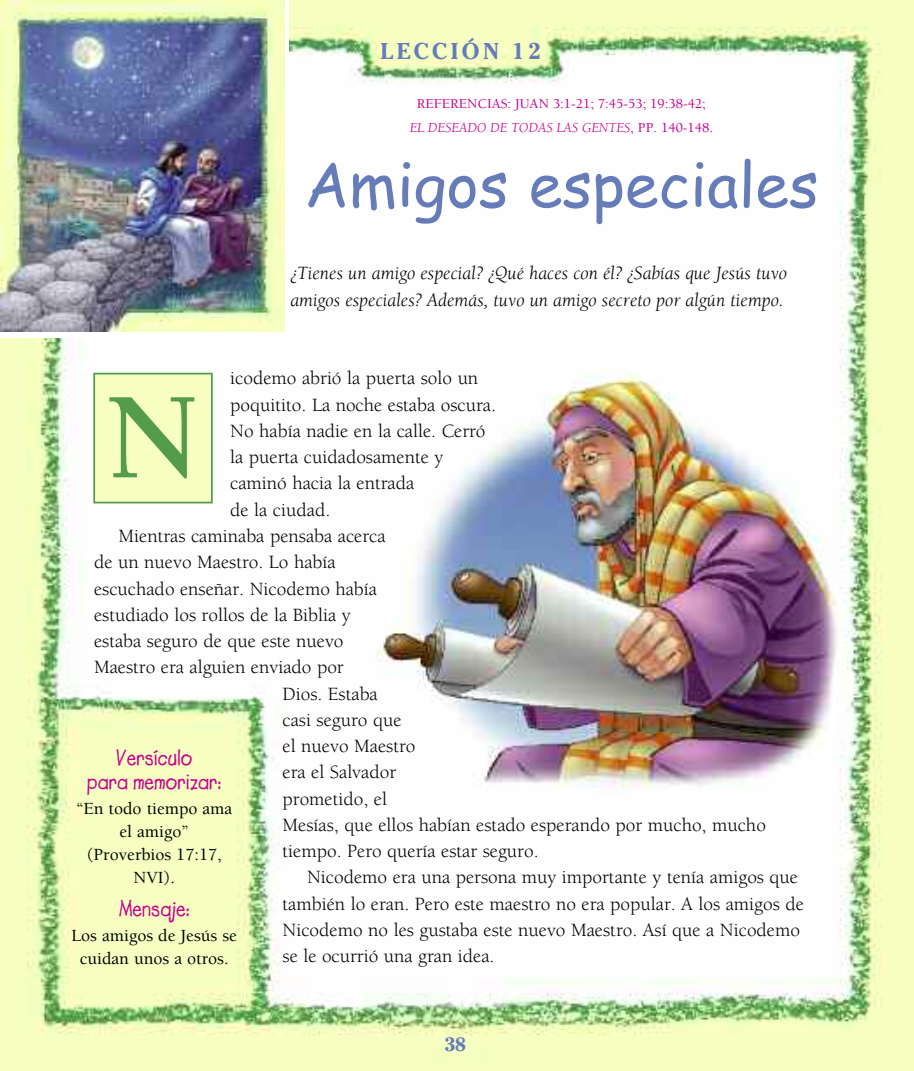
<style>
.page{position:relative;width:914px;height:1071px;background:#fff}
.page>*{position:absolute;margin:0;border:0;box-sizing:border-box;transform-origin:0 0}
.t1{font:700 126px "Berkeley";color:#549b4d}
.t2{font:61.25px "Comic Sans MS";color:#657cb8}
.t3{font:700 22.75px/24.5px "Lemonade";color:#c7008d;text-align:center;scale:.9 1}
.t4{font:700 22.75px "Cheltenham";letter-spacing:.15em;color:#657cb8}
.t5{font:19.25px "Berkeley";color:#000}
.t6{font:italic 19.25px/26.2px "Berkeley";color:#000}
.t7{font:700 19.25px "Cheltenham";color:#657cb8}
.t8{font:500 17.5px/22.8px "Berkeley";color:#000;text-align:center}
.t9{font:500 14px/24.5px "Berkeley";color:#c7008d;text-align:center}
.s1{font-weight:400;font-style:italic}
</style>
<div class="page">
<img style="left:0;top:0;width:914px;height:1071px">
<div style="left:95px;top:374px;width:116px;height:128px;background:#f6ffc1"></div>
<div style="left:93px;top:373px;width:120px;height:130px;border:2px solid #549b4d"></div>
<svg style="left:0;top:0;width:288px;height:337px"></svg>
<img style="left:1px;top:0;width:283px;height:332px">
<img style="left:376px;top:368px;width:465px;height:447px">
<p class="t4" style="left:380px;top:43px;width:161px">LECCIÓN 12</p>
<p class="t9" style="left:409px;top:92px;width:305px">REFERENCIAS: JUAN 3:1-21; 7:45-53; 19:38-42;<br><span class="s1">EL DESEADO DE TODAS LAS GENTES</span>, PP. 140-148.</p>
<h2 class="t2" style="left:304px;top:150px;width:516px">Amigos especiales</h2>
<p class="t6" style="left:290px;top:262px;width:498px">¿Tienes un amigo especial? ¿Qué haces con él? ¿Sabías que Jesús tuvo amigos especiales? Además, tuvo un amigo secreto por algún tiempo.</p>
<p class="t5" style="left:230px;top:371px;width:249px">icodemo abrió la puerta solo un</p>
<p class="t5" style="left:230px;top:397px;width:267px">poquitito. La noche estaba oscura.</p>
<p class="t5" style="left:230px;top:423px;width:257px">No había nadie en la calle. Cerró</p>
<p class="t5" style="left:230px;top:450px;width:215px">la puerta cuidadosamente y</p>
<p class="t5" style="left:230px;top:476px;width:185px">caminó hacia la entrada</p>
<p class="t5" style="left:230px;top:502px;width:102px">de la ciudad.</p>
<p class="t5" style="left:118px;top:528px;width:268px">Mientras caminaba pensaba acerca</p>
<p class="t5" style="left:94px;top:555px;width:243px">de un nuevo Maestro. Lo había</p>
<p class="t5" style="left:94px;top:581px;width:284px">escuchado enseñar. Nicodemo había</p>
<p class="t5" style="left:94px;top:607px;width:258px">estudiado los rollos de la Biblia y</p>
<p class="t5" style="left:94px;top:633px;width:251px">estaba seguro de que este nuevo</p>
<p class="t5" style="left:94px;top:660px;width:251px">Maestro era alguien enviado por</p>
<p class="t5" style="left:282px;top:686px;width:97px">Dios. Estaba</p>
<p class="t5" style="left:282px;top:712px;width:120px">casi seguro que</p>
<p class="t5" style="left:282px;top:738px;width:134px">el nuevo Maestro</p>
<p class="t5" style="left:282px;top:765px;width:115px">era el Salvador</p>
<p class="t5" style="left:282px;top:791px;width:106px">prometido, el</p>
<p class="t5" style="left:282px;top:817px;width:485px">Mesías, que ellos habían estado esperando por mucho, mucho</p>
<p class="t5" style="left:282px;top:844px;width:258px">tiempo. Pero quería estar seguro.</p>
<p class="t5" style="left:307px;top:870px;width:492px">Nicodemo era una persona muy importante y tenía amigos que</p>
<p class="t5" style="left:282px;top:896px;width:523px">también lo eran. Pero este maestro no era popular. A los amigos de</p>
<p class="t5" style="left:282px;top:922px;width:519px">Nicodemo no les gustaba este nuevo Maestro. Así que a Nicodemo</p>
<p class="t5" style="left:282px;top:949px;width:213px">se le ocurrió una gran idea.</p>
<h1 class="t1" style="left:106px;top:388px;width:95px">N</h1>
<p class="t3" style="left:87px;top:744px;width:151px">Versículo<br>para memorizar:</p>
<p class="t8" style="left:76px;top:799px;width:158px">“En todo tiempo ama el amigo” (Proverbios 17:17,<br>NVI).</p>
<p class="t3" style="left:119px;top:896px;width:80px">Mensaje:</p>
<p class="t8" style="left:71px;top:926px;width:167px">Los amigos de Jesús se cuidan unos a otros.</p>
<p class="t7" style="left:444px;top:1037px;width:23px">38</p>
</div>
